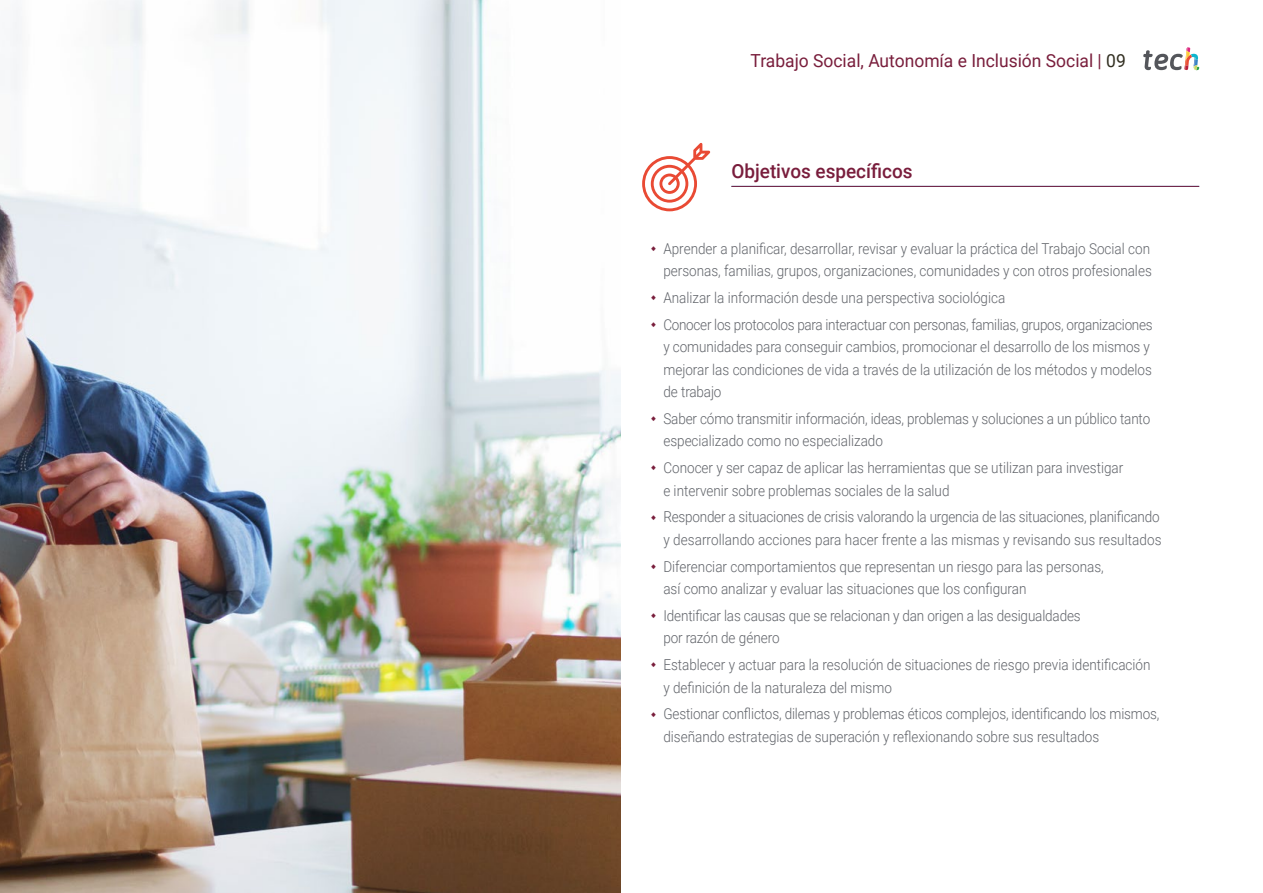
<style>
.page{position:relative;width:1263px;height:893px;background:#fff}
.page>*{position:absolute;margin:0;border:0;box-sizing:border-box;transform-origin:0 0}
.t1{font:500 19.5px "Roboto";color:#791d3c}
.t2{font:18px "Roboto";color:#791e3c}
.t3{font:300 15px/22.5px "Roboto";color:#61646a;scale:.9 1}
.t4{font:300 15px/26.7px "Roboto";letter-spacing:-.02em;color:#61646a;scale:.9 1}
.s1{color:#312e20}
</style>
<div class="page">
<svg style="left:642px;top:143px;width:68px;height:68px"></svg>
<hr style="left:731px;top:186px;width:468px;height:1px;background:#791d3c">
<img style="left:0;top:0;width:621px;height:893px">
<svg style="left:1143px;top:47px;width:56px;height:24px"></svg>
<p class="t2" style="left:750px;top:48px;width:377px">Trabajo Social, Autonomía e Inclusión Social | <span class="s1">09</span></p>
<h1 class="t1" style="left:731px;top:158px;width:183px">Objetivos específicos</h1>
<p class="t3" style="left:663px;top:236px;width:544px">Aprender a planificar, desarrollar, revisar y evaluar la práctica del Trabajo Social con personas, familias, grupos, organizaciones, comunidades y con otros profesionales</p>
<p class="t4" style="left:663px;top:284px;width:545px">Analizar la información desde una perspectiva sociológica<br>Conocer los protocolos para interactuar con personas, familias, grupos, organizaciones</p>
<p class="t3" style="left:663px;top:335px;width:544px">y comunidades para conseguir cambios, promocionar el desarrollo de los mismos y mejorar las condiciones de vida a través de la utilización de los métodos y modelos de trabajo</p>
<p class="t3" style="left:663px;top:407px;width:542px">Saber cómo transmitir información, ideas, problemas y soluciones a un público tanto especializado como no especializado</p>
<p class="t3" style="left:663px;top:456px;width:513px">Conocer y ser capaz de aplicar las herramientas que se utilizan para investigar e intervenir sobre problemas sociales de la salud</p>
<p class="t3" style="left:663px;top:505px;width:555px">Responder a situaciones de crisis valorando la urgencia de las situaciones, planificando y desarrollando acciones para hacer frente a las mismas y revisando sus resultados</p>
<p class="t3" style="left:663px;top:554px;width:491px">Diferenciar comportamientos que representan un riesgo para las personas, así como analizar y evaluar las situaciones que los configuran</p>
<p class="t3" style="left:663px;top:604px;width:465px">Identificar las causas que se relacionan y dan origen a las desigualdades por razón de género</p>
<p class="t3" style="left:663px;top:653px;width:543px">Establecer y actuar para la resolución de situaciones de riesgo previa identificación y definición de la naturaleza del mismo</p>
<p class="t3" style="left:663px;top:702px;width:553px">Gestionar conflictos, dilemas y problemas éticos complejos, identificando los mismos, diseñando estrategias de superación y reflexionando sobre sus resultados</p>
</div>
